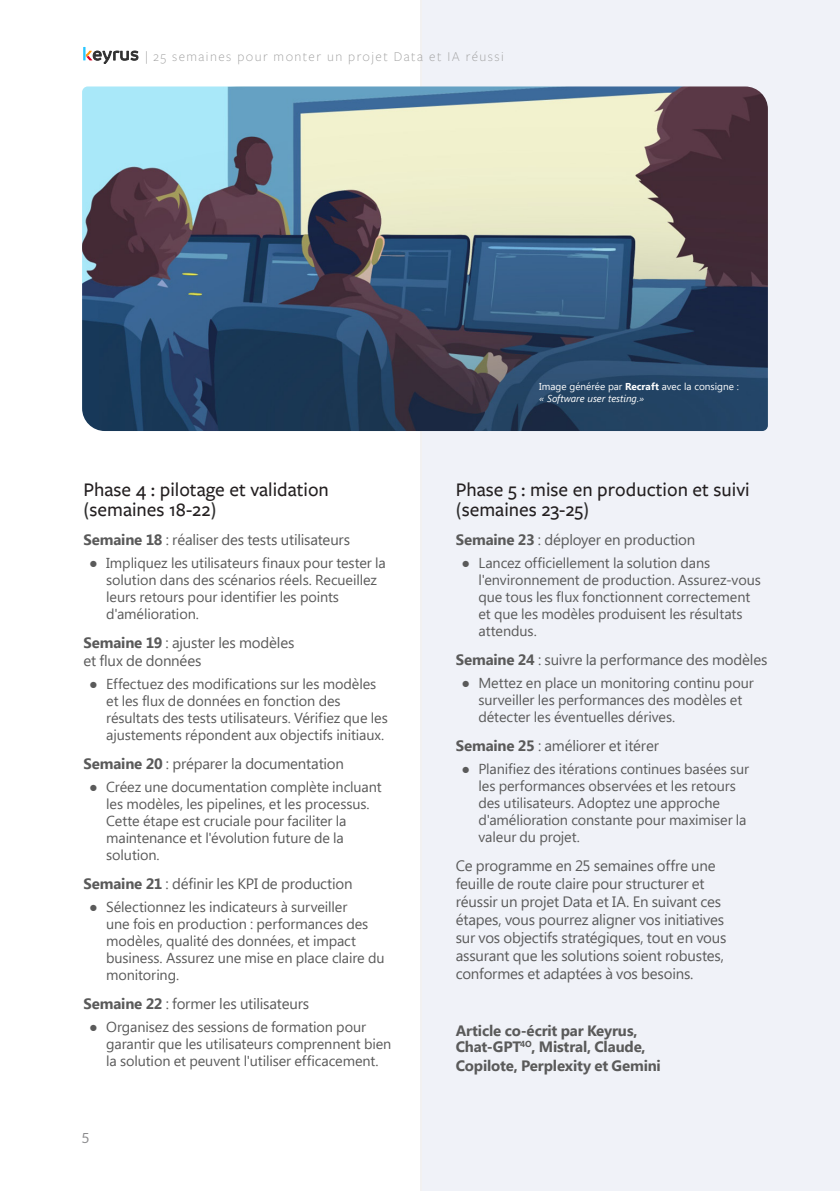
<style>
.page{position:relative;width:840px;height:1191px;background:#fff}
.page>*{position:absolute;margin:0;border:0;box-sizing:border-box;transform-origin:0 0}
.Titre_Paragraphe_Small{font:500 20px/20px "Freight Sans Pro";color:#231f20}
.Texte_Courant{font:15px/18px "Segoe UI";letter-spacing:-.015em;color:#5a5a5a}
.Texte_Courant-2{font:700 15px/16px "Segoe UI";letter-spacing:-.01em;color:#5a5a5a}
.t1{font:14.4px/17px "Segoe UI";letter-spacing:-.005em;color:#5a5a5a}
.t2{font:300 14px "Freight Sans Pro";letter-spacing:.1em;color:#a0a0a0}
.t3{font:14px "Lato";color:#636366}
.Legend_White{font:10px "Segoe UI";color:#fff}
.Legend_White-2{font:italic 10px "Segoe UI";color:#fff}
.s1{font-style:italic}
.s2{font-weight:700}
.s3{font-family:"Calibri";font-weight:400;color:#303030}
.s4{font-family:"Arial"}
</style>
<div class="page">
<div style="left:420px;top:0;width:419px;height:1191px;background:#f0f2f8"></div>
<img style="left:82px;top:86px;width:685px;height:345px">
<svg style="left:83px;top:47px;width:55px;height:17px"></svg>
<p class="t2" style="left:145px;top:47px;width:360px"><span class="s1">|</span> 25 semaines pour monter un projet Data et IA réussi</p>
<p class="Legend_White" style="left:539px;top:381px;width:201px">Image générée par <span class="s2">Recraft</span> avec la consigne :</p>
<p class="Legend_White-2" style="left:539px;top:393px;width:107px">« Software user testing.»</p>
<p class="Titre_Paragraphe_Small" style="left:83px;top:478px;width:247px">Phase 4 : pilotage et validation <span class="s3">(</span>semaines 18-22<span class="s3">)</span></p>
<p class="Texte_Courant" style="left:83px;top:531px;width:268px"><span class="s2">Semaine 18</span> : réaliser des tests utilisateurs</p>
<p class="t1" style="left:106px;top:554px;width:281px;text-indent:-17px"><span class="s4">●</span> Impliquez les utilisateurs finaux pour tester la solution dans des scénarios réels. Recueillez leurs retours pour identifier les points d'amélioration.</p>
<p class="Texte_Courant" style="left:83px;top:634px;width:212px"><span class="s2">Semaine 19</span> : ajuster les modèles et flux de données</p>
<p class="t1" style="left:106px;top:675px;width:283px;text-indent:-17px"><span class="s4">●</span> Effectuez des modifications sur les modèles et les flux de données en fonction des résultats des tests utilisateurs. Vérifiez que les ajustements répondent aux objectifs initiaux.</p>
<p class="Texte_Courant" style="left:83px;top:755px;width:262px"><span class="s2">Semaine 20</span> : préparer la documentation</p>
<p class="t1" style="left:106px;top:778px;width:277px;text-indent:-17px"><span class="s4">●</span> Créez une documentation complète incluant les modèles, les pipelines, et les processus.<br>Cette étape est cruciale pour faciliter la maintenance et l'évolution future de la solution.</p>
<p class="Texte_Courant" style="left:83px;top:875px;width:270px"><span class="s2">Semaine 21</span> : définir les KPI de production</p>
<p class="t1" style="left:106px;top:898px;width:280px;text-indent:-17px"><span class="s4">●</span> Sélectionnez les indicateurs à surveiller<br>une fois en production : performances des modèles, qualité des données, et impact business. Assurez une mise en place claire du monitoring.</p>
<p class="Texte_Courant" style="left:83px;top:995px;width:227px"><span class="s2">Semaine 22</span> : former les utilisateurs</p>
<p class="t1" style="left:106px;top:1018px;width:286px;text-indent:-17px"><span class="s4">●</span> Organisez des sessions de formation pour garantir que les utilisateurs comprennent bien la solution et peuvent l'utiliser efficacement.</p>
<p class="t3" style="left:81px;top:1130px;width:10px">5</p>
<p class="Titre_Paragraphe_Small" style="left:455px;top:478px;width:295px">Phase 5 : mise en production et suivi <span class="s3">(</span>semaines 23-25<span class="s3">)</span></p>
<p class="Texte_Courant" style="left:455px;top:531px;width:241px"><span class="s2">Semaine 23</span> : déployer en production</p>
<p class="t1" style="left:478px;top:554px;width:284px;text-indent:-17px"><span class="s4">●</span> Lancez officiellement la solution dans l'environnement de production. Assurez-vous que tous les flux fonctionnent correctement et que les modèles produisent les résultats attendus.</p>
<p class="Texte_Courant" style="left:455px;top:651px;width:313px"><span class="s2">Semaine 24</span> : suivre la performance des modèles</p>
<p class="t1" style="left:478px;top:674px;width:276px;text-indent:-17px"><span class="s4">●</span> Mettez en place un monitoring continu pour surveiller les performances des modèles et détecter les éventuelles dérives.</p>
<p class="Texte_Courant" style="left:455px;top:737px;width:204px"><span class="s2">Semaine 25</span> : améliorer et itérer</p>
<p class="t1" style="left:478px;top:760px;width:272px;text-indent:-17px"><span class="s4">●</span> Planifiez des itérations continues basées sur les performances observées et les retours des utilisateurs. Adoptez une approche d'amélioration constante pour maximiser la valeur du projet.</p>
<p class="Texte_Courant" style="left:455px;top:857px;width:272px">Ce programme en 25 semaines offre une feuille de route claire pour structurer et réussir un projet Data et IA. En suivant ces étapes, vous pourrez aligner vos initiatives sur vos objectifs stratégiques, tout en vous assurant que les solutions soient robustes, conformes et adaptées à vos besoins.</p>
<p class="Texte_Courant-2" style="left:455px;top:1023px;width:191px">Article co-écrit par Keyrus,<br>Chat-GPT<sup>4O</sup>, Mistral, Claude,</p>
<p class="Texte_Courant-2" style="left:455px;top:1058px;width:206px">Copilote, Perplexity et Gemini</p>
</div>
